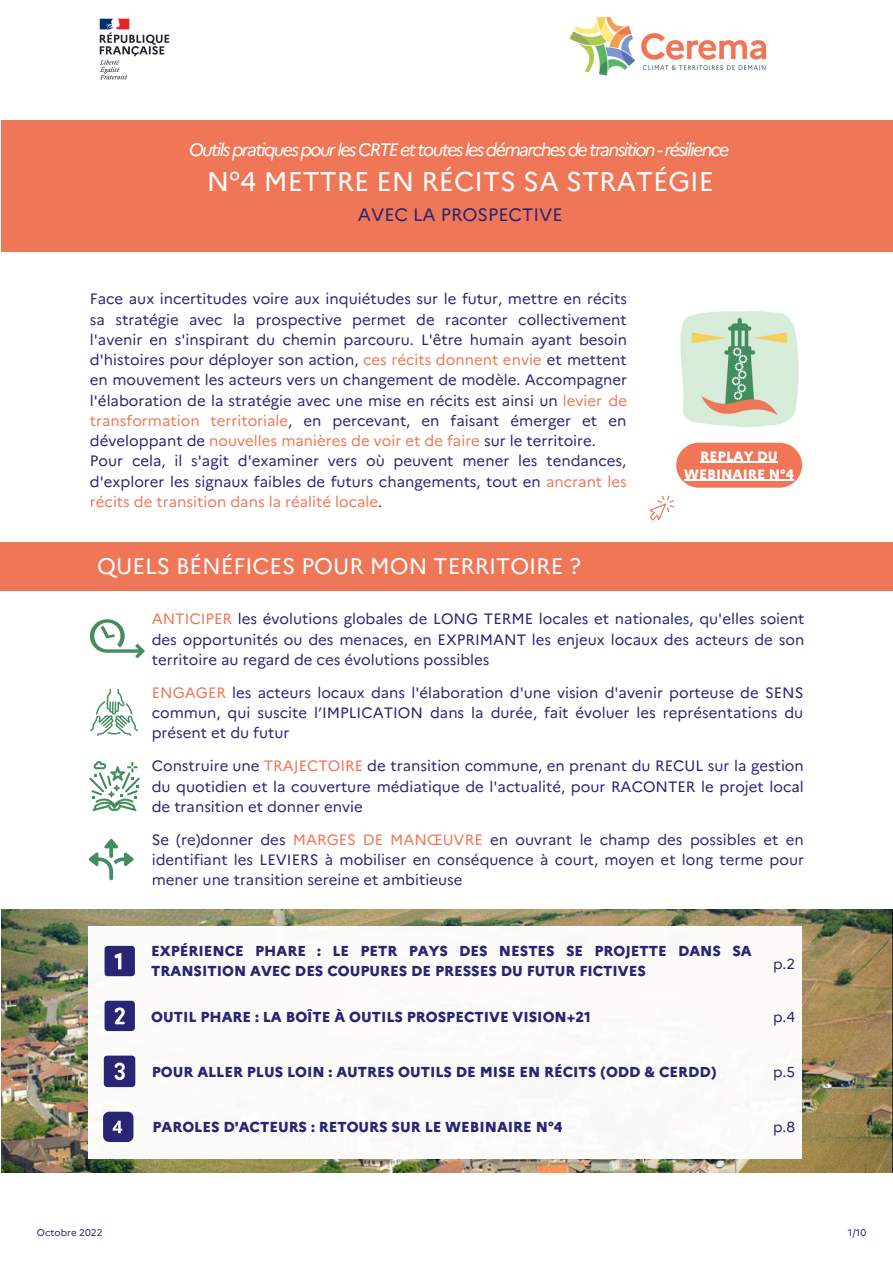
<style>
.page{position:relative;width:893px;height:1264px;background:#fff}
.page>*{position:absolute;margin:0;border:0;box-sizing:border-box;transform-origin:0 0}
.t1{font:27px "Marianne";color:#fff}
.t2{font:22.5px "Marianne";color:#fff}
.t3{font:italic 18px "Marianne";letter-spacing:-.09em;color:#fff}
.t4{font:18px "Marianne";color:#292574}
.t5{font:15px/20.2px "Marianne";color:#292574;text-align:justify}
.t6{font:800 14.4px/19.5px "Marianne";color:#292574}
.t7{font:14.4px "Marianne";color:#292574}
.t8{font:800 13.5px/18px "Marianne";color:#fff;text-align:center}
.t9{font:9.75px "Marianne";color:#292574}
.s1{color:#ef7757}
</style>
<div class="page">
<div style="left:676px;top:442px;width:126px;height:45px;background:#ef7757;border-radius:23px"></div>
<hr style="left:700px;top:462px;width:77px;height:1px;background:#fff">
<hr style="left:684px;top:480px;width:109px;height:1px;background:#fff">
<img style="left:680px;top:311px;width:119px;height:116px">
<div style="left:0;top:542px;width:892px;height:49px;background:#ef7757"></div>
<img style="left:1px;top:909px;width:891px;height:263px">
<div style="left:89px;top:925px;width:712px;height:233px;background:#fff"></div>
<svg style="left:104px;top:1000px;width:31px;height:31px"></svg>
<svg style="left:104px;top:1055px;width:31px;height:32px"></svg>
<svg style="left:104px;top:945px;width:31px;height:31px"></svg>
<svg style="left:103px;top:1111px;width:30px;height:30px"></svg>
<img style="left:99px;top:18px;width:71px;height:62px">
<img style="left:569px;top:17px;width:198px;height:59px">
<div style="left:1px;top:120px;width:891px;height:131px;background:#ef7757"></div>
<svg style="left:90px;top:619px;width:55px;height:39px"></svg>
<svg style="left:89px;top:838px;width:45px;height:42px"></svg>
<svg style="left:90px;top:688px;width:48px;height:48px"></svg>
<svg style="left:89px;top:761px;width:51px;height:50px"></svg>
<svg style="left:649px;top:495px;width:25px;height:26px"></svg>
<p class="t3" style="left:189px;top:138px;width:541px">Outils pratiques pour les CRTE et toutes les démarches de transition - résilience</p>
<h1 class="t1" style="left:207px;top:165px;width:508px">N°4 METTRE EN RÉCITS SA STRATÉGIE</h1>
<p class="t4" style="left:358px;top:203px;width:206px">AVEC LA PROSPECTIVE</p>
<p class="t5" style="left:90px;top:289px;width:538px;text-align:left">Face aux incertitudes voire aux inquiétudes sur le futur, mettre en récits sa stratégie avec la prospective permet de raconter collectivement l'avenir en s'inspirant du chemin parcouru. L'être humain ayant besoin d'histoires pour déployer son action, <span class="s1">ces récits donnent envie</span> et mettent en mouvement les acteurs vers un changement de modèle. Accompagner l'élaboration de la stratégie avec une mise en récits est ainsi un <span class="s1">levier de transformation territoriale</span>, en percevant, en faisant émerger et en développant de <span class="s1">nouvelles manières de voir et de faire</span> sur le territoire.<br>Pour cela, il s'agit d'examiner vers où peuvent mener les tendances, d'explorer les signaux faibles de futurs changements, tout en <span class="s1">ancrant les récits de transition dans la réalité locale</span>.</p>
<h2 class="t2" style="left:97px;top:552px;width:485px">QUELS BÉNÉFICES POUR MON TERRITOIRE ?</h2>
<p class="t8" style="left:684px;top:447px;width:111px">REPLAY DU<br>WEBINAIRE N°4</p>
<p class="t5" style="left:152px;top:609px;width:654px"><span class="s1">ANTICIPER</span> les évolutions globales de LONG TERME locales et nationales, qu'elles soient des opportunités ou des menaces, en EXPRIMANT les enjeux locaux des acteurs de son territoire au regard de ces évolutions possibles</p>
<p class="t5" style="left:152px;top:682px;width:653px"><span class="s1">ENGAGER</span> les acteurs locaux dans l'élaboration d'une vision d'avenir porteuse de SENS commun, qui suscite l’IMPLICATION dans la durée, fait évoluer les représentations du présent et du futur</p>
<p class="t5" style="left:152px;top:755px;width:653px">Construire une <span class="s1">TRAJECTOIRE</span> de transition commune, en prenant du RECUL sur la gestion du quotidien et la couverture médiatique de l'actualité, pour RACONTER le projet local de transition et donner envie</p>
<p class="t5" style="left:152px;top:829px;width:653px">Se (re)donner des <span class="s1">MARGES DE MANŒUVRE</span> en ouvrant le champ des possibles et en identifiant les LEVIERS à mobiliser en conséquence à court, moyen et long terme pour mener une transition sereine et ambitieuse</p>
<p class="t6" style="left:151px;top:941px;width:602px">EXPÉRIENCE PHARE : LE PETR PAYS DES NESTES SE PROJETTE DANS SA<br>TRANSITION AVEC DES COUPURES DE PRESSES DU FUTUR FICTIVES</p>
<p class="t6" style="left:151px;top:1006px;width:441px">OUTIL PHARE : LA BOÎTE À OUTILS PROSPECTIVE VISION+21</p>
<p class="t6" style="left:152px;top:1061px;width:566px">POUR ALLER PLUS LOIN : AUTRES OUTILS DE MISE EN RÉCITS (ODD &amp; CERDD)</p>
<p class="t6" style="left:152px;top:1117px;width:411px">PAROLES D'ACTEURS : RETOURS SUR LE WEBINAIRE N°4</p>
<p class="t7" style="left:773px;top:955px;width:24px">p.2</p>
<p class="t7" style="left:773px;top:1007px;width:24px">p.4</p>
<p class="t7" style="left:773px;top:1062px;width:24px">p.5</p>
<p class="t7" style="left:773px;top:1118px;width:24px">p.8</p>
<p class="t9" style="left:37px;top:1226px;width:67px">Octobre 2022</p>
<p class="t9" style="left:847px;top:1226px;width:20px">1/10</p>
</div>
